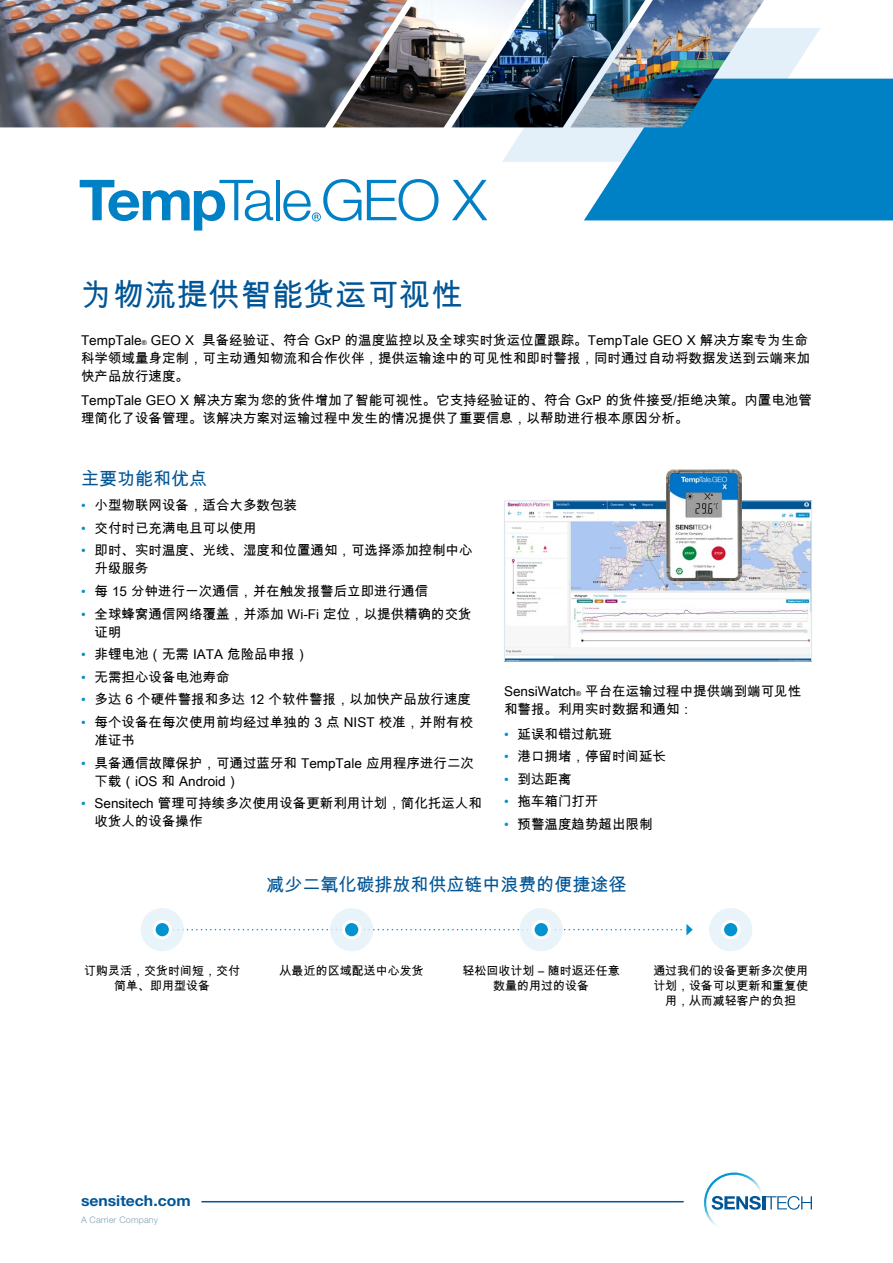
<style>
.page{position:relative;width:893px;height:1263px;background:#fff}
.page>*{position:absolute;margin:0;border:0;box-sizing:border-box;transform-origin:0 0}
.Front_Page_Headline_New{font:31.5px "Arial Unicode MS";letter-spacing:.01em;color:#005596}
.Paragraph_Head_new{font:18px "Arial Unicode MS";color:#005596}
.t1{font:700 15px "Helvetica Neue LT Std";color:#005596;scale:1.05 1}
.Bulleted_List_new{font:13.5px/18px "Arial Unicode MS";color:#000}
.Body_Copy_new{font:13.5px/18px "Arial Unicode MS";color:#000}
.Body_Copy_new-2{font:12px/15px "Arial Unicode MS";color:#000;text-align:center}
.t2{font:300 9px "Helvetica Neue LT Std";letter-spacing:.02em;color:#80a1b6}
.s1{font-size:6.75px}
.s2{color:#0093d0}
</style>
<div class="page">
<svg style="left:502px;top:28px;width:391px;height:192px"></svg>
<svg style="left:704px;top:1172px;width:108px;height:53px"></svg>
<hr style="left:201px;top:1201px;width:483px;height:1px;background:#005596">
<img style="left:0;top:0;width:333px;height:127px">
<img style="left:333px;top:0;width:118px;height:127px">
<img style="left:451px;top:0;width:119px;height:127px">
<img style="left:570px;top:0;width:203px;height:127px">
<svg style="left:80px;top:180px;width:193px;height:51px"></svg>
<hr style="left:276px;top:180px;width:3px;height:40px;background:#0081c6">
<svg style="left:283px;top:179px;width:78px;height:42px"></svg>
<svg style="left:367px;top:179px;width:71px;height:42px"></svg>
<svg style="left:452px;top:180px;width:35px;height:40px"></svg>
<img style="left:506px;top:502px;width:304px;height:157px">
<div style="left:504px;top:500px;width:308px;height:161px;border:1px solid #dde6ed"></div>
<img style="left:666px;top:470px;width:75px;height:111px">
<svg style="left:186px;top:924px;width:507px;height:11px"></svg>
<div style="left:330px;top:908px;width:43px;height:43px;background:#e4f0f9;border-radius:50%"></div>
<div style="left:344px;top:921px;width:16px;height:17px;background:#0093d0;border-radius:50%"></div>
<div style="left:342px;top:920px;width:19px;height:19px;border:3px solid #fff;border-radius:50%"></div>
<div style="left:520px;top:908px;width:43px;height:43px;background:#e4f0f9;border-radius:50%"></div>
<div style="left:533px;top:921px;width:16px;height:17px;background:#0093d0;border-radius:50%"></div>
<div style="left:532px;top:920px;width:19px;height:19px;border:3px solid #fff;border-radius:50%"></div>
<div style="left:141px;top:908px;width:43px;height:43px;background:#e4f0f9;border-radius:50%"></div>
<div style="left:154px;top:921px;width:16px;height:17px;background:#0093d0;border-radius:50%"></div>
<div style="left:153px;top:920px;width:19px;height:19px;border:3px solid #fff;border-radius:50%"></div>
<div style="left:709px;top:908px;width:43px;height:43px;background:#e4f0f9;border-radius:50%"></div>
<div style="left:723px;top:921px;width:16px;height:17px;background:#0093d0;border-radius:50%"></div>
<div style="left:721px;top:920px;width:19px;height:19px;border:3px solid #fff;border-radius:50%"></div>
<h1 class="Front_Page_Headline_New" style="left:81px;top:272px;width:383px">为物流提供智能货运可视性</h1>
<p class="Body_Copy_new" style="left:81px;top:331px;width:730px">TempTale<span class="s1">®</span> GEO X 具备经验证、符合 GxP 的温度监控以及全球实时货运位置跟踪。TempTale GEO X 解决方案专为生命科学领域量身定制，可主动通知物流和合作伙伴，提供运输途中的可见性和即时警报，同时通过自动将数据发送到云端来加快产品放行速度。</p>
<p class="Body_Copy_new" style="left:81px;top:391px;width:732px">TempTale GEO X 解决方案为您的货件增加了智能可视性。它支持经验证的、符合 GxP 的货件接受/拒绝决策。内置电池管理简化了设备管理。该解决方案对运输过程中发生的情况提供了重要信息，以帮助进行根本原因分析。</p>
<h2 class="Paragraph_Head_new" style="left:81px;top:466px;width:127px">主要功能和优点</h2>
<p class="Bulleted_List_new" style="left:81px;top:496px;width:217px"><span class="s2">•</span> 小型物联网设备，适合大多数包装</p>
<p class="Bulleted_List_new" style="left:81px;top:519px;width:177px"><span class="s2">•</span> 交付时已充满电且可以使用</p>
<p class="Bulleted_List_new" style="left:94px;top:541px;width:379px;text-indent:-14px"><span class="s2">•</span> 即时、实时温度、光线、湿度和位置通知，可选择添加控制中心升级服务</p>
<p class="Bulleted_List_new" style="left:81px;top:582px;width:349px"><span class="s2">•</span> 每 15 分钟进行一次通信，并在触发报警后立即进行通信</p>
<p class="Bulleted_List_new" style="left:94px;top:604px;width:379px;text-indent:-14px"><span class="s2">•</span> 全球蜂窝通信网络覆盖，并添加 Wi-Fi 定位，以提供精确的交货证明</p>
<p class="Bulleted_List_new" style="left:81px;top:645px;width:229px"><span class="s2">•</span> 非锂电池（无需 IATA 危险品申报）</p>
<p class="Bulleted_List_new" style="left:81px;top:668px;width:150px"><span class="s2">•</span> 无需担心设备电池寿命</p>
<p class="Bulleted_List_new" style="left:81px;top:690px;width:392px"><span class="s2">•</span> 多达 6 个硬件警报和多达 12 个软件警报，以加快产品放行速度</p>
<p class="Bulleted_List_new" style="left:94px;top:713px;width:380px;text-indent:-14px"><span class="s2">•</span> 每个设备在每次使用前均经过单独的 3 点 NIST 校准，并附有校准证书</p>
<p class="Bulleted_List_new" style="left:94px;top:753px;width:381px;text-indent:-14px"><span class="s2">•</span> 具备通信故障保护，可通过蓝牙和 TempTale 应用程序进行二次下载（iOS 和 Android）</p>
<p class="Bulleted_List_new" style="left:94px;top:794px;width:389px;text-indent:-14px"><span class="s2">•</span> Sensitech 管理可持续多次使用设备更新利用计划，简化托运人和收货人的设备操作</p>
<p class="Body_Copy_new" style="left:504px;top:682px;width:299px">SensiWatch<span class="s1">®</span> 平台在运输过程中提供端到端可见性和警报。利用实时数据和通知：</p>
<p class="Bulleted_List_new" style="left:504px;top:724px;width:109px"><span class="s2">•</span> 延误和错过航班</p>
<p class="Bulleted_List_new" style="left:504px;top:747px;width:163px"><span class="s2">•</span> 港口拥堵，停留时间延长</p>
<p class="Bulleted_List_new" style="left:504px;top:770px;width:69px"><span class="s2">•</span> 到达距离</p>
<p class="Bulleted_List_new" style="left:504px;top:792px;width:96px"><span class="s2">•</span> 拖车箱门打开</p>
<p class="Bulleted_List_new" style="left:504px;top:815px;width:150px"><span class="s2">•</span> 预警温度趋势超出限制</p>
<h2 class="Paragraph_Head_new" style="left:266px;top:872px;width:362px">减少二氧化碳排放和供应链中浪费的便捷途径</h2>
<p class="Body_Copy_new-2" style="left:280px;top:963px;width:145px">从最近的区域配送中心发货</p>
<p class="Body_Copy_new-2" style="left:653px;top:963px;width:156px">通过我们的设备更新多次使用计划，设备可以更新和重复使用，从而减轻客户的负担</p>
<p class="Body_Copy_new-2" style="left:84px;top:963px;width:157px">订购灵活，交货时间短，交付简单、即用型设备</p>
<p class="Body_Copy_new-2" style="left:463px;top:963px;width:159px">轻松回收计划 – 随时返还任意数量的用过的设备</p>
<p class="t1" style="left:81px;top:1191px;width:106px">sensitech.com</p>
<p class="t2" style="left:81px;top:1214px;width:79px">A Carrier Company</p>
</div>
